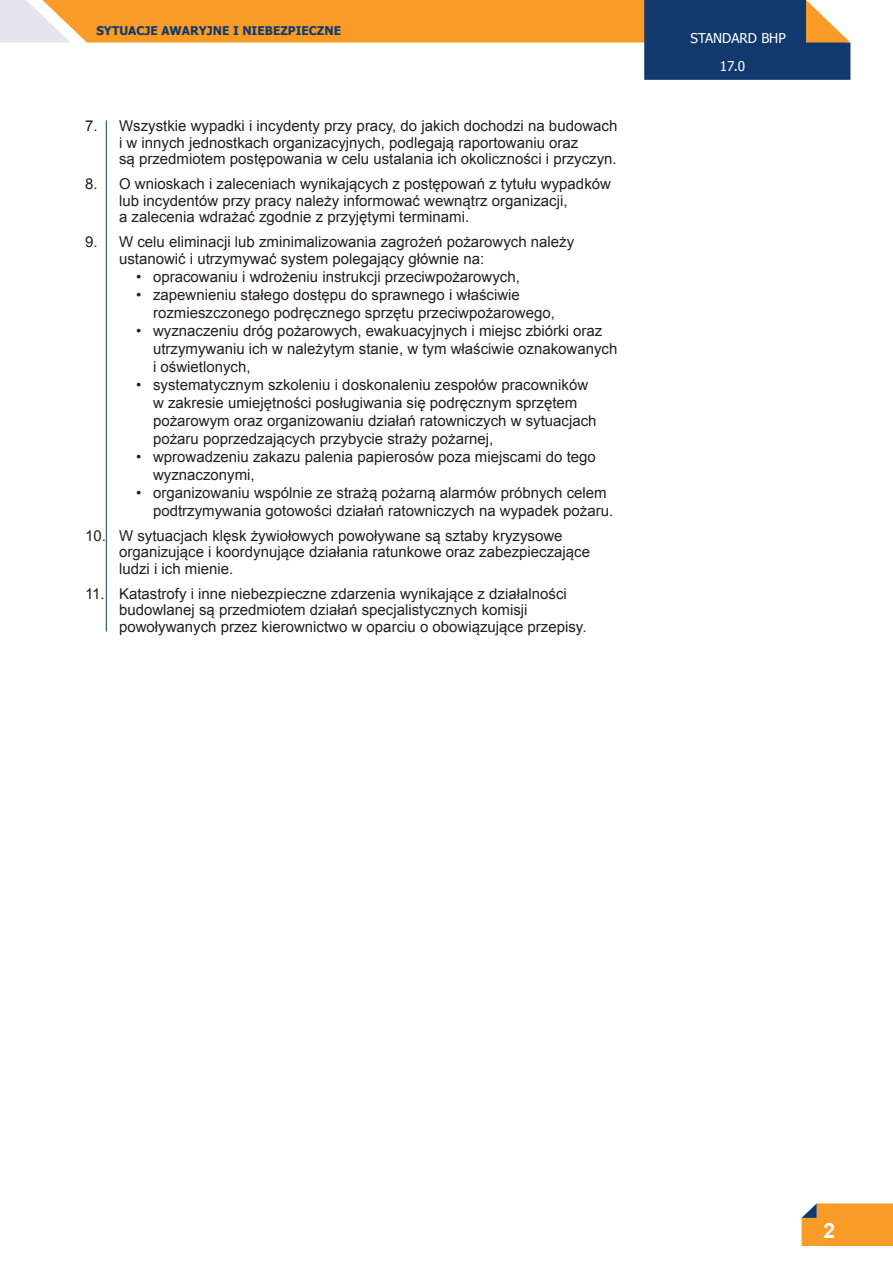
<style>
.page{position:relative;width:893px;height:1263px;background:#fff}
.page>*{position:absolute;margin:0;border:0;box-sizing:border-box;transform-origin:0 0}
.tekst{font:700 21px "Arial";color:#fff}
.Tekst_numerowany{font:15px/16.5px "Arial";color:#231f20}
.Tekst_kropki{font:15px/18px "Arial";color:#231f20}
.t1{font:13.5px "Tahoma";color:#fff}
.t2{font:700 12px "Tahoma";color:#11396e}
</style>
<div class="page">
<svg style="left:801px;top:1203px;width:92px;height:43px;background:#f19d32"></svg>
<svg style="left:0;top:0;width:850px;height:80px"></svg>
<hr style="left:106px;top:120px;width:1px;height:511px;background:#11396e">
<p class="t2" style="left:96px;top:23px;width:246px">SYTUACJE AWARYJNE I NIEBEZPIECZNE</p>
<p class="Tekst_numerowany" style="left:119px;top:118px;width:500px;text-indent:-34px">7. Wszystkie wypadki i incydenty przy pracy, do jakich dochodzi na budowach i w innych jednostkach organizacyjnych, podlegają raportowaniu oraz<br>są przedmiotem postępowania w celu ustalania ich okoliczności i przyczyn.</p>
<p class="Tekst_numerowany" style="left:119px;top:176px;width:493px;text-indent:-34px">8. O wnioskach i zaleceniach wynikających z postępowań z tytułu wypadków lub incydentów przy pracy należy informować wewnątrz organizacji,<br>a zalecenia wdrażać zgodnie z przyjętymi terminami.</p>
<p class="Tekst_numerowany" style="left:119px;top:234px;width:457px;text-indent:-34px">9. W celu eliminacji lub zminimalizowania zagrożeń pożarowych należy ustanowić i utrzymywać system polegający głównie na:</p>
<p class="Tekst_kropki" style="left:136px;top:268px;width:385px">• opracowaniu i wdrożeniu instrukcji przeciwpożarowych,</p>
<p class="Tekst_kropki" style="left:153px;top:286px;width:403px;text-indent:-17px">• zapewnieniu stałego dostępu do sprawnego i właściwie rozmieszczonego podręcznego sprzętu przeciwpożarowego,</p>
<p class="Tekst_kropki" style="left:153px;top:322px;width:466px;text-indent:-17px">• wyznaczeniu dróg pożarowych, ewakuacyjnych i miejsc zbiórki oraz utrzymywaniu ich w należytym stanie, w tym właściwie oznakowanych i oświetlonych,</p>
<p class="Tekst_kropki" style="left:153px;top:376px;width:445px;text-indent:-17px">• systematycznym szkoleniu i doskonaleniu zespołów pracowników w zakresie umiejętności posługiwania się podręcznym sprzętem pożarowym oraz organizowaniu działań ratowniczych w sytuacjach pożaru poprzedzających przybycie straży pożarnej,</p>
<p class="Tekst_kropki" style="left:153px;top:448px;width:444px;text-indent:-17px">• wprowadzeniu zakazu palenia papierosów poza miejscami do tego wyznaczonymi,</p>
<p class="Tekst_kropki" style="left:153px;top:484px;width:462px;text-indent:-17px">• organizowaniu wspólnie ze strażą pożarną alarmów próbnych celem podtrzymywania gotowości działań ratowniczych na wypadek pożaru.</p>
<p class="Tekst_numerowany" style="left:119px;top:527px;width:473px;text-indent:-34px">10. W sytuacjach klęsk żywiołowych powoływane są sztaby kryzysowe organizujące i koordynujące działania ratunkowe oraz zabezpieczające ludzi i ich mienie.</p>
<p class="Tekst_numerowany" style="left:119px;top:585px;width:469px;text-indent:-34px">11. Katastrofy i inne niebezpieczne zdarzenia wynikające z działalności budowlanej są przedmiotem działań specjalistycznych komisji powoływanych przez kierownictwo w oparciu o obowiązujące przepisy.</p>
<p class="t1" style="left:691px;top:29px;width:97px">STANDARD BHP</p>
<p class="t1" style="left:720px;top:57px;width:27px">17.0</p>
<p class="tekst" style="left:823px;top:1217px;width:13px">2</p>
</div>
